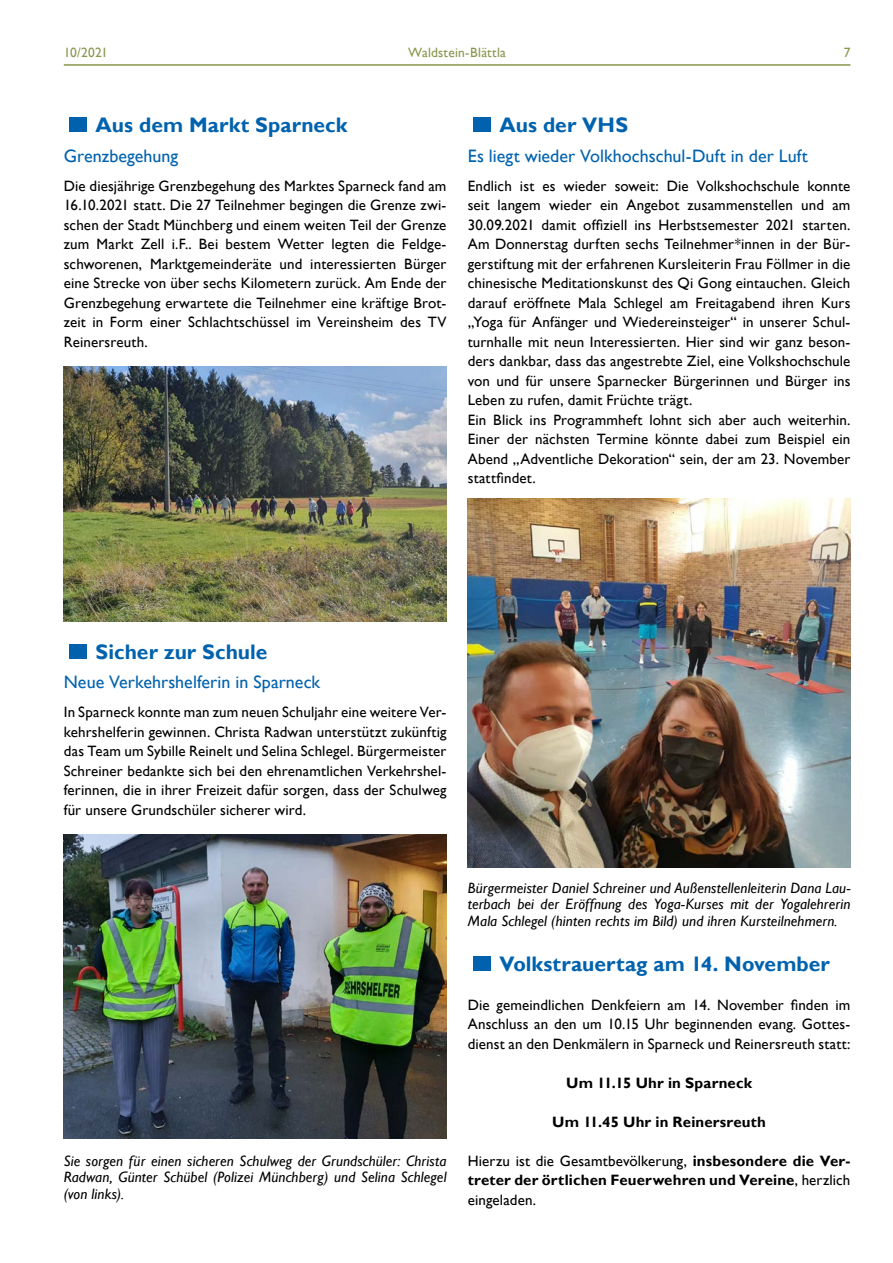
<style>
.page{position:relative;width:893px;height:1263px;background:#fff}
.page>*{position:absolute;margin:0;border:0;box-sizing:border-box;transform-origin:0 0}
.t1{font:700 21px "Gill Sans";letter-spacing:.005em;color:#0062ae}
.t2{font:18px "Gill Sans";color:#0062ae}
.t3{font:15px/19.5px "Gill Sans";letter-spacing:.01em;color:#000;text-align:justify}
.t4{font:italic 15px/16.5px "Gill Sans";letter-spacing:.01em;color:#000;text-align:justify}
.t5{font:700 15px/19.5px "Gill Sans";letter-spacing:.01em;color:#000;text-align:justify}
.t6{font:13.5px "Gill Sans";letter-spacing:.015em;color:#8b954c}
.s1{font-weight:400}
</style>
<div class="page">
<hr style="left:64px;top:64px;width:786px;height:2px;background:#8b954c">
<div style="left:70px;top:117px;width:17px;height:15px;background:#0062ae"></div>
<img style="left:64px;top:834px;width:382px;height:304px">
<div style="left:70px;top:644px;width:17px;height:15px;background:#0062ae"></div>
<img style="left:64px;top:366px;width:382px;height:256px">
<div style="left:474px;top:117px;width:17px;height:15px;background:#0062ae"></div>
<div style="left:474px;top:956px;width:17px;height:15px;background:#0062ae"></div>
<img style="left:468px;top:498px;width:382px;height:369px">
<p class="t6" style="left:64px;top:45px;width:46px">10/2021</p>
<p class="t6" style="left:408px;top:45px;width:99px">Waldstein-Blättla</p>
<p class="t6" style="left:844px;top:45px;width:8px">7</p>
<h1 class="t1" style="left:96px;top:112px;width:253px">Aus dem Markt Sparneck</h1>
<p class="t2" style="left:64px;top:145px;width:116px">Grenzbegehung</p>
<p class="t3" style="left:64px;top:176px;width:384px">Die diesjährige Grenzbegehung des Marktes Sparneck fand am 16.10.2021 statt. Die 27 Teilnehmer begingen die Grenze zwi&shy;schen der Stadt Münchberg und einem weiten Teil der Grenze zum Markt Zell i.F.. Bei bestem Wetter legten die Feldge&shy;schworenen, Marktgemeinderäte und interessierten Bürger eine Strecke von über sechs Kilometern zurück. Am Ende der Grenzbegehung erwartete die Teilnehmer eine kräftige Brot&shy;zeit in Form einer Schlachtschüssel im Vereinsheim des TV Reinersreuth.</p>
<h1 class="t1" style="left:499px;top:112px;width:130px">Aus der VHS</h1>
<p class="t2" style="left:468px;top:145px;width:342px">Es liegt wieder Volkhochschul-Duft in der Luft</p>
<p class="t3" style="left:468px;top:176px;width:384px;text-align:left">Endlich ist es wieder soweit: Die Volkshochschule konnte seit langem wieder ein Angebot zusammenstellen und am 30.09.2021 damit offiziell ins Herbstsemester 2021 starten.<br>Am Donnerstag durften sechs Teilnehmer*innen in der Bür&shy;gerstiftung mit der erfahrenen Kursleiterin Frau Föllmer in die chinesische Meditationskunst des Qi Gong eintauchen. Gleich darauf eröffnete Mala Schlegel am Freitagabend ihren Kurs „Yoga für Anfänger und Wiedereinsteiger“ in unserer Schul&shy;turnhalle mit neun Interessierten. Hier sind wir ganz beson&shy;ders dankbar, dass das angestrebte Ziel, eine Volkshochschule von und für unsere Sparnecker Bürgerinnen und Bürger ins Leben zu rufen, damit Früchte trägt.<br>Ein Blick ins Programmheft lohnt sich aber auch weiterhin.<br>Einer der nächsten Termine könnte dabei zum Beispiel ein Abend „Adventliche Dekoration“ sein, der am 23. November stattfindet.</p>
<h1 class="t1" style="left:96px;top:639px;width:173px">Sicher zur Schule</h1>
<p class="t2" style="left:64px;top:671px;width:258px">Neue Verkehrshelferin in Sparneck</p>
<p class="t3" style="left:64px;top:702px;width:384px">In Sparneck konnte man zum neuen Schuljahr eine weitere Ver&shy;kehrshelferin gewinnen. Christa Radwan unterstützt zukünftig das Team um Sybille Reinelt und Selina Schlegel. Bürgermeister Schreiner bedankte sich bei den ehrenamtlichen Verkehrshel&shy;ferinnen, die in ihrer Freizeit dafür sorgen, dass der Schulweg für unsere Grundschüler sicherer wird.</p>
<p class="t4" style="left:64px;top:1152px;width:384px">Sie sorgen für einen sicheren Schulweg der Grundschüler: Christa Radwan, Günter Schübel (Polizei Münchberg) und Selina Schlegel (von links).</p>
<p class="t4" style="left:468px;top:879px;width:384px">Bürgermeister Daniel Schreiner und Außenstellenleiterin Dana Lau&shy;terbach bei der Eröffnung des Yoga-Kurses mit der Yogalehrerin Mala Schlegel (hinten rechts im Bild) und ihren Kursteilnehmern.</p>
<h1 class="t1" style="left:499px;top:951px;width:332px">Volkstrauertag am 14. November</h1>
<p class="t3" style="left:468px;top:995px;width:384px">Die gemeindlichen Denkfeiern am 14. November finden im Anschluss an den um 10.15 Uhr beginnenden evang. Gottes&shy;dienst an den Denkmälern in Sparneck und Reinersreuth statt:</p>
<p class="t5" style="left:566px;top:1073px;width:187px">Um 11.15 Uhr in Sparneck</p>
<p class="t5" style="left:552px;top:1112px;width:215px">Um 11.45 Uhr in Reinersreuth</p>
<p class="t5" style="left:468px;top:1151px;width:384px"><span class="s1">Hierzu ist die Gesamtbevölkerung,</span> insbesondere die Ver&shy;treter der örtlichen Feuerwehren und Vereine<span class="s1">, herzlich eingeladen.</span></p>
</div>
